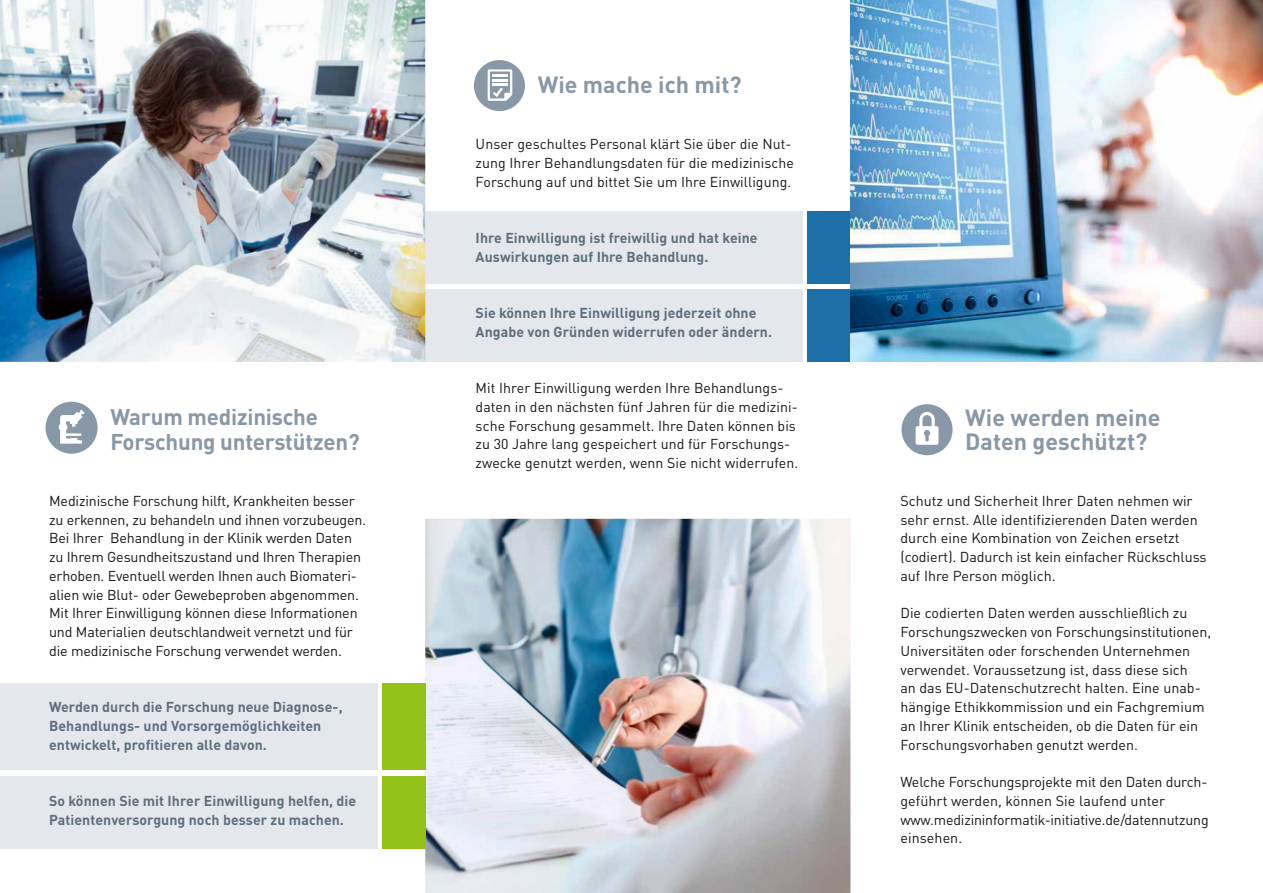
<style>
.page{position:relative;width:1263px;height:893px;background:#fff}
.page>*{position:absolute;margin:0;border:0;box-sizing:border-box;transform-origin:0 0}
.t1{font:700 23.25px/24.6px "DINOT";color:#8998a7}
.t2{font:700 22.5px/24.6px "DINOT";letter-spacing:-.01em;color:#8998a7}
.t3{font:14.25px/18.8px "DINOT";letter-spacing:-.005em;color:#181716}
.t4{font:700 14.25px/18.8px "DINOT";letter-spacing:.005em;color:#5d6f7e}
</style>
<div class="page">
<div style="left:807px;top:211px;width:44px;height:72px;background:#1e6fa8"></div>
<div style="left:807px;top:290px;width:44px;height:72px;background:#1e6fa8"></div>
<img style="left:425px;top:519px;width:425px;height:374px">
<div style="left:425px;top:211px;width:377px;height:72px;background:#e4e8ed"></div>
<div style="left:425px;top:290px;width:377px;height:72px;background:#e4e8ed"></div>
<div style="left:474px;top:60px;width:51px;height:51px;background:#8998a7;border-radius:50%"></div>
<svg style="left:487px;top:69px;width:25px;height:32px"></svg>
<div style="left:901px;top:404px;width:51px;height:51px;background:#8998a7;border-radius:50%"></div>
<svg style="left:915px;top:412px;width:23px;height:33px"></svg>
<div style="left:45px;top:401px;width:53px;height:53px;background:#8998a7;border-radius:50%"></div>
<div style="left:44px;top:400px;width:55px;height:55px;border:2px solid #fff;border-radius:50%"></div>
<svg style="left:59px;top:410px;width:26px;height:34px"></svg>
<div style="left:0;top:776px;width:377px;height:72px;background:#e4e8ed"></div>
<div style="left:0;top:683px;width:377px;height:86px;background:#e4e8ed"></div>
<div style="left:382px;top:776px;width:43px;height:72px;background:#94c11a"></div>
<div style="left:382px;top:683px;width:43px;height:86px;background:#94c11a"></div>
<img style="left:0;top:0;width:425px;height:362px">
<img style="left:850px;top:0;width:413px;height:362px">
<h2 class="t2" style="left:110px;top:404px;width:251px">Warum medizinische<br>Forschung unterstützen?</h2>
<p class="t3" style="left:49px;top:491px;width:319px">Medizinische Forschung hilft, Krankheiten besser zu erkennen, zu behandeln und ihnen vorzubeugen.<br>Bei Ihrer Behandlung in der Klinik werden Daten zu Ihrem Gesundheitszustand und Ihren Therapien erhoben. Eventuell werden Ihnen auch Biomateri&shy;alien wie Blut- oder Gewebeproben abgenommen.<br>Mit Ihrer Einwilligung können diese Informationen und Materialien deutschlandweit vernetzt und für die medizinische Forschung verwendet werden.</p>
<p class="t4" style="left:49px;top:697px;width:295px">Werden durch die Forschung neue Diagnose-,<br>Behandlungs- und Vorsorgemöglichkeiten entwickelt, profitieren alle davon.</p>
<p class="t4" style="left:49px;top:791px;width:309px">So können Sie mit Ihrer Einwilligung helfen, die<br>Patientenversorgung noch besser zu machen.</p>
<h1 class="t1" style="left:538px;top:72px;width:205px">Wie mache ich mit?</h1>
<p class="t3" style="left:476px;top:135px;width:320px">Unser geschultes Personal klärt Sie über die Nut&shy;zung Ihrer Behandlungsdaten für die medizinische<br>Forschung auf und bittet Sie um Ihre Einwilligung.</p>
<p class="t4" style="left:476px;top:228px;width:283px">Ihre Einwilligung ist freiwillig und hat keine<br>Auswirkungen auf Ihre Behandlung.</p>
<p class="t4" style="left:476px;top:303px;width:298px">Sie können Ihre Einwilligung jederzeit ohne<br>Angabe von Gründen widerrufen oder ändern.</p>
<p class="t3" style="left:476px;top:378px;width:324px">Mit Ihrer Einwilligung werden Ihre Behandlungs&shy;daten in den nächsten fünf Jahren für die medizini&shy;sche Forschung gesammelt. Ihre Daten können bis zu 30 Jahre lang gespeichert und für Forschungs&shy;zwecke genutzt werden, wenn Sie nicht widerrufen.</p>
<h1 class="t1" style="left:965px;top:404px;width:197px">Wie werden meine<br>Daten geschützt?</h1>
<p class="t3" style="left:900px;top:491px;width:308px">Schutz und Sicherheit Ihrer Daten nehmen wir sehr ernst. Alle identifizierenden Daten werden durch eine Kombination von Zeichen ersetzt (codiert). Dadurch ist kein einfacher Rückschluss auf Ihre Person möglich.</p>
<p class="t3" style="left:900px;top:603px;width:312px">Die codierten Daten werden ausschließlich zu Forschungszwecken von Forschungsinstitutionen, Universitäten oder forschenden Unternehmen verwendet. Voraussetzung ist, dass diese sich<br>an das EU-Datenschutzrecht halten. Eine unab&shy;hängige Ethikkommission und ein Fachgremium an Ihrer Klinik entscheiden, ob die Daten für ein Forschungsvorhaben genutzt werden.</p>
<p class="t3" style="left:900px;top:772px;width:310px">Welche Forschungsprojekte mit den Daten durch&shy;geführt werden, können Sie laufend unter www.medizininformatik-initiative.de/datennutzung einsehen.</p>
</div>
